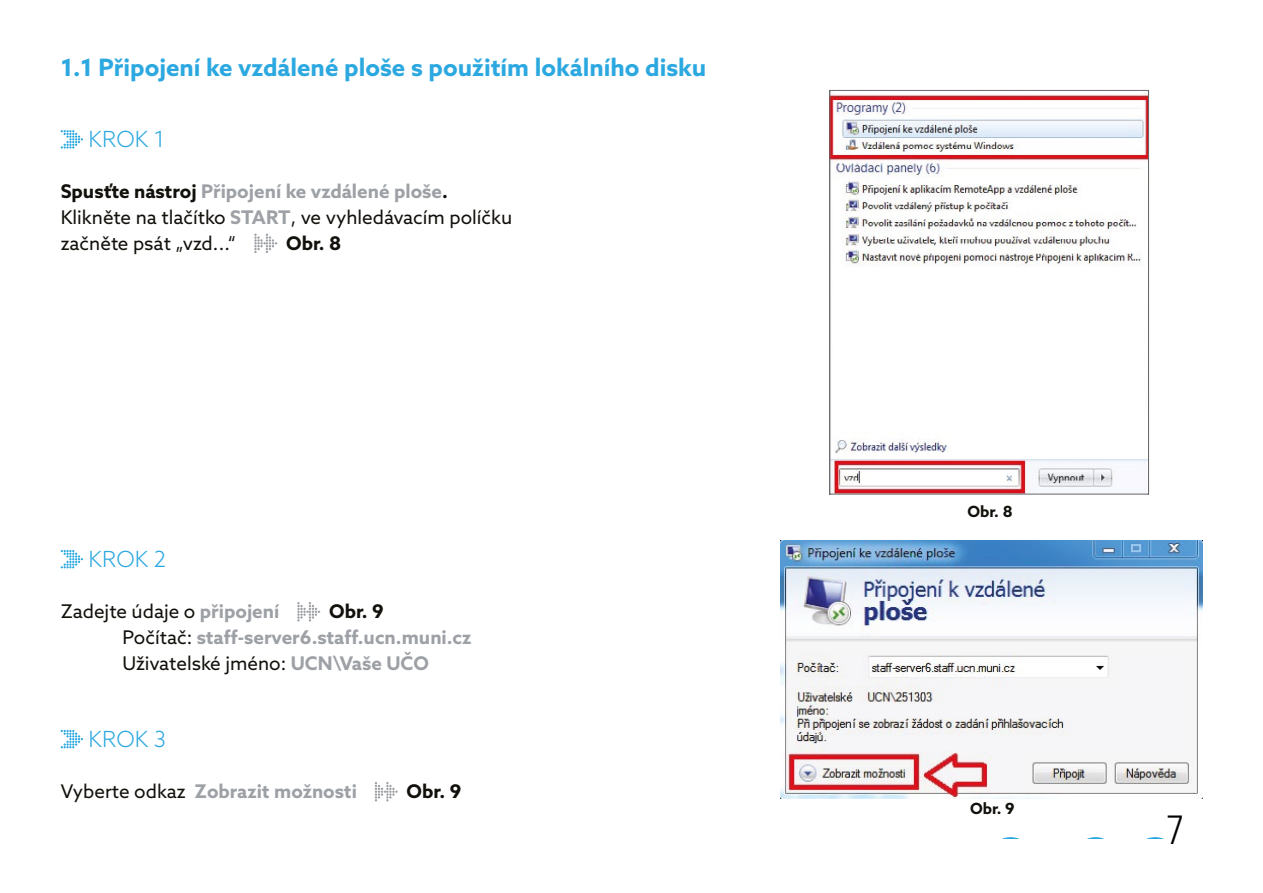
<style>
.page{position:relative;width:1263px;height:893px;background:#fff}
.page>*{position:absolute;margin:0;border:0;box-sizing:border-box;transform-origin:0 0}
.t1{font:40.5px "Muni";color:#020203}
.t2{font:700 24px "Azo Sans";color:#2ca8e0}
.t3{font:300 22.35px "Azo Sans";color:#2ca8e0}
.t4{font:18.9px/25.7px "Azo Sans";color:#12100b}
.t5{font:700 18.9px/25.7px "Azo Sans";color:#9da1a6}
.t6{font:700 18.9px "Azo Sans";color:#12100b}
.t7{font:700 15.45px "Azo Sans";color:#12100b}
.s1{font-weight:700}
.s2{font-weight:700;color:#9da1a6}
.s3{color:#12100b}
.s4{font-weight:400;color:#12100b}
</style>
<div class="page">
<svg style="left:1146px;top:837px;width:18px;height:2px"></svg>
<svg style="left:1087px;top:837px;width:18px;height:2px"></svg>
<svg style="left:1002px;top:837px;width:18px;height:2px"></svg>
<svg style="left:61px;top:130px;width:22px;height:19px"></svg>
<svg style="left:254px;top:234px;width:23px;height:19px"></svg>
<svg style="left:61px;top:550px;width:22px;height:18px"></svg>
<svg style="left:297px;top:602px;width:23px;height:19px"></svg>
<svg style="left:61px;top:730px;width:22px;height:18px"></svg>
<svg style="left:375px;top:782px;width:23px;height:19px"></svg>
<img style="left:831px;top:93px;width:316px;height:399px">
<div style="left:829px;top:90px;width:320px;height:404px;border:1px solid #696768"></div>
<img style="left:781px;top:540px;width:421px;height:258px">
<p class="t2" style="left:61px;top:52px;width:647px">1.1 Připojení ke vzdálené ploše s použitím lokálního disku</p>
<p class="t3" style="left:88px;top:124px;width:78px">KROK 1</p>
<p class="t4" style="left:61px;top:178px;width:453px"><span class="s1">Spusťte nástroj</span> <span class="s2">Připojení ke vzdálené ploše</span><span class="s1">.<br></span>Klikněte na tlačítko <span class="s2">START</span>, ve vyhledávacím políčku začněte psát „vzd...“</p>
<p class="t6" style="left:286px;top:230px;width:57px">Obr. 8</p>
<p class="t3" style="left:88px;top:544px;width:79px">KROK 2</p>
<p class="t4" style="left:61px;top:598px;width:220px">Zadejte údaje o <span class="s2">připojení</span></p>
<p class="t5" style="left:122px;top:598px;width:350px;text-indent:207px"><span class="s3">Obr. 9<br></span><span class="s4">Počítač:</span> staff-server6.staff.ucn.muni.cz<br><span class="s4">Uživatelské jméno:</span> UCN\Vaše UČO</p>
<p class="t3" style="left:88px;top:724px;width:79px">KROK 3</p>
<p class="t5" style="left:61px;top:778px;width:298px"><span class="s4">Vyberte odkaz</span> Zobrazit možnosti</p>
<p class="t6" style="left:407px;top:779px;width:56px">Obr. 9</p>
<p class="t7" style="left:967px;top:501px;width:47px">Obr. 8</p>
<p class="t7" style="left:970px;top:798px;width:46px">Obr. 9</p>
<h1 class="t1" style="left:1161px;top:808px;width:30px">7</h1>
</div>
